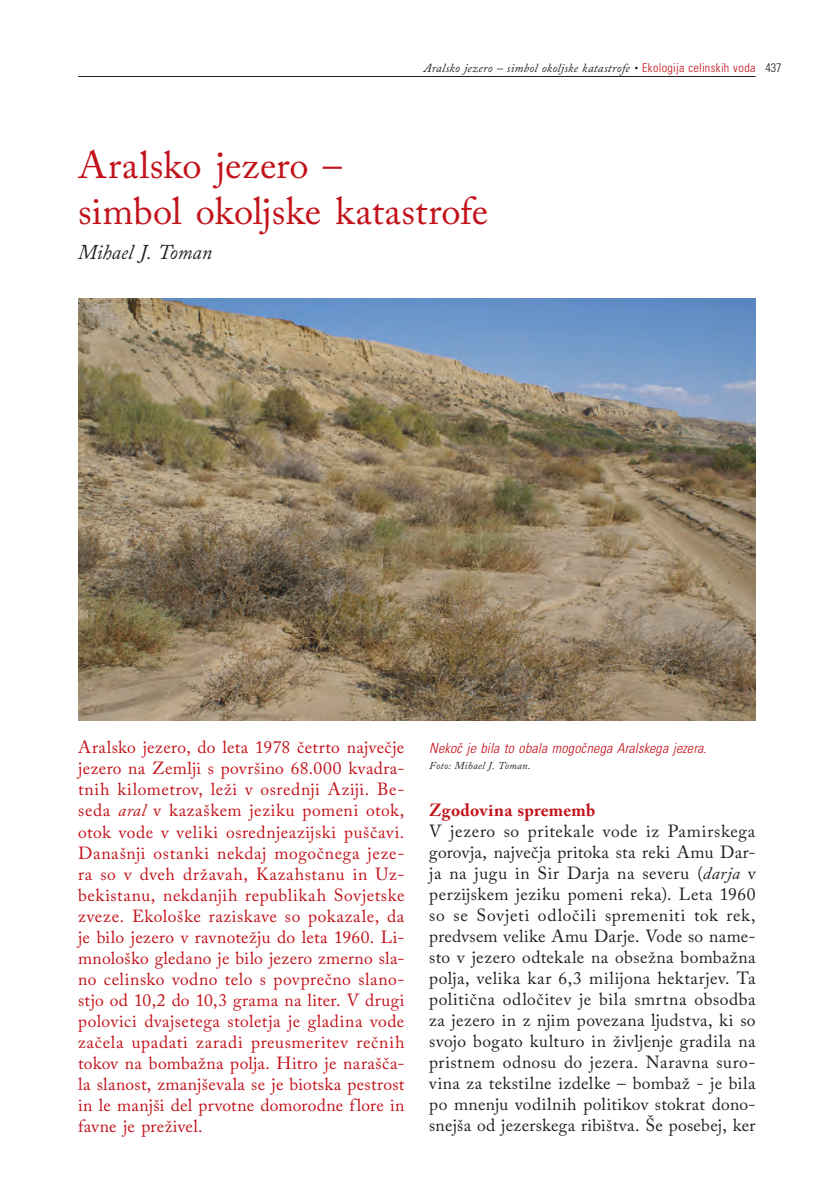
<style>
.page{position:relative;width:834px;height:1191px;background:#fff}
.page>*{position:absolute;margin:0;border:0;box-sizing:border-box;transform-origin:0 0}
.t1{font:38.5px/45.5px "Adobe Caslon Pro";letter-spacing:.005em;color:#c2121a}
.t2{font:italic 21px "Adobe Caslon Pro";letter-spacing:.005em;color:#231f20;scale:.95 1}
.t3{font:17.5px/21px "Adobe Caslon Pro";letter-spacing:.01em;color:#c2121a;text-align:justify}
.t4{font:17.5px/21px "Adobe Caslon Pro";letter-spacing:.015em;color:#231f20;text-align:justify}
.t5{font:700 17.5px "Adobe Caslon Pro";letter-spacing:.015em;color:#c2121a}
.t6{font:italic 300 condensed 14px "Univers";letter-spacing:.015em;color:#c2121a}
.t7{font:italic 12.25px "Adobe Caslon Pro";letter-spacing:.025em;color:#231f20}
.t8{font:italic 10.5px "Adobe Caslon Pro";letter-spacing:.025em;color:#231f20}
.s1{font-family:"Univers";font-weight:300;font-style:normal;font-stretch:condensed;color:#c2121a}
.s2{font-family:"Univers";font-weight:300;font-style:normal;font-stretch:condensed}
.s3{font-style:italic}
</style>
<div class="page">
<hr style="left:78px;top:76px;width:677px;height:1px;background:#231f20">
<img style="left:78px;top:299px;width:677px;height:421px">
<p class="t7" style="left:424px;top:60px;width:359px">Aralsko jezero – simbol okoljske katastrofe • <span class="s1">Ekologija celinskih voda</span> <span class="s2">437</span></p>
<h1 class="t1" style="left:78px;top:142px;width:411px">Aralsko jezero –<br>simbol okoljske katastrofe</h1>
<p class="t2" style="left:78px;top:239px;width:143px">Mihael J. Toman</p>
<p class="t3" style="left:78px;top:737px;width:328px">Aralsko jezero, do leta 1978 četrto največje jezero na Zemlji s površino 68.000 kvadra&shy;tnih kilometrov, leži v osrednji Aziji. Be&shy;seda <span class="s3">aral</span> v kazaškem jeziku pomeni otok, otok vode v veliki osrednjeazijski puščavi.<br>Današnji ostanki nekdaj mogočnega jeze&shy;ra so v dveh državah, Kazahstanu in Uz&shy;bekistanu, nekdanjih republikah Sovjetske zveze. Ekološke raziskave so pokazale, da je bilo jezero v ravnotežju do leta 1960. Li&shy;mnološko gledano je bilo jezero zmerno sla&shy;no celinsko vodno telo s povprečno slano&shy;stjo od 10,2 do 10,3 grama na liter. V drugi polovici dvajsetega stoletja je gladina vode začela upadati zaradi preusmeritev rečnih tokov na bombažna polja. Hitro je narašča&shy;la slanost, zmanjševala se je biotska pestrost in le manjši del prvotne domorodne flore in favne je preživel.</p>
<p class="t6" style="left:429px;top:739px;width:278px">NekoË je bila to obala mogoËnega Aralskega jezera.</p>
<p class="t8" style="left:429px;top:759px;width:103px">Foto: Mihael J. Toman.</p>
<p class="t5" style="left:429px;top:799px;width:167px">Zgodovina sprememb</p>
<p class="t4" style="left:429px;top:820px;width:328px">V jezero so pritekale vode iz Pamirskega gorovja, največja pritoka sta reki Amu Dar&shy;ja na jugu in Sir Darja na severu (<span class="s3">darja</span> v perzijskem jeziku pomeni reka). Leta 1960 so se Sovjeti odločili spremeniti tok rek, predvsem velike Amu Darje. Vode so name&shy;sto v jezero odtekale na obsežna bombažna polja, velika kar 6,3 milijona hektarjev. Ta politična odločitev je bila smrtna obsodba za jezero in z njim povezana ljudstva, ki so svojo bogato kulturo in življenje gradila na pristnem odnosu do jezera. Naravna suro&shy;vina za tekstilne izdelke – bombaž - je bila po mnenju vodilnih politikov stokrat dono&shy;snejša od jezerskega ribištva. Še posebej, ker</p>
</div>
